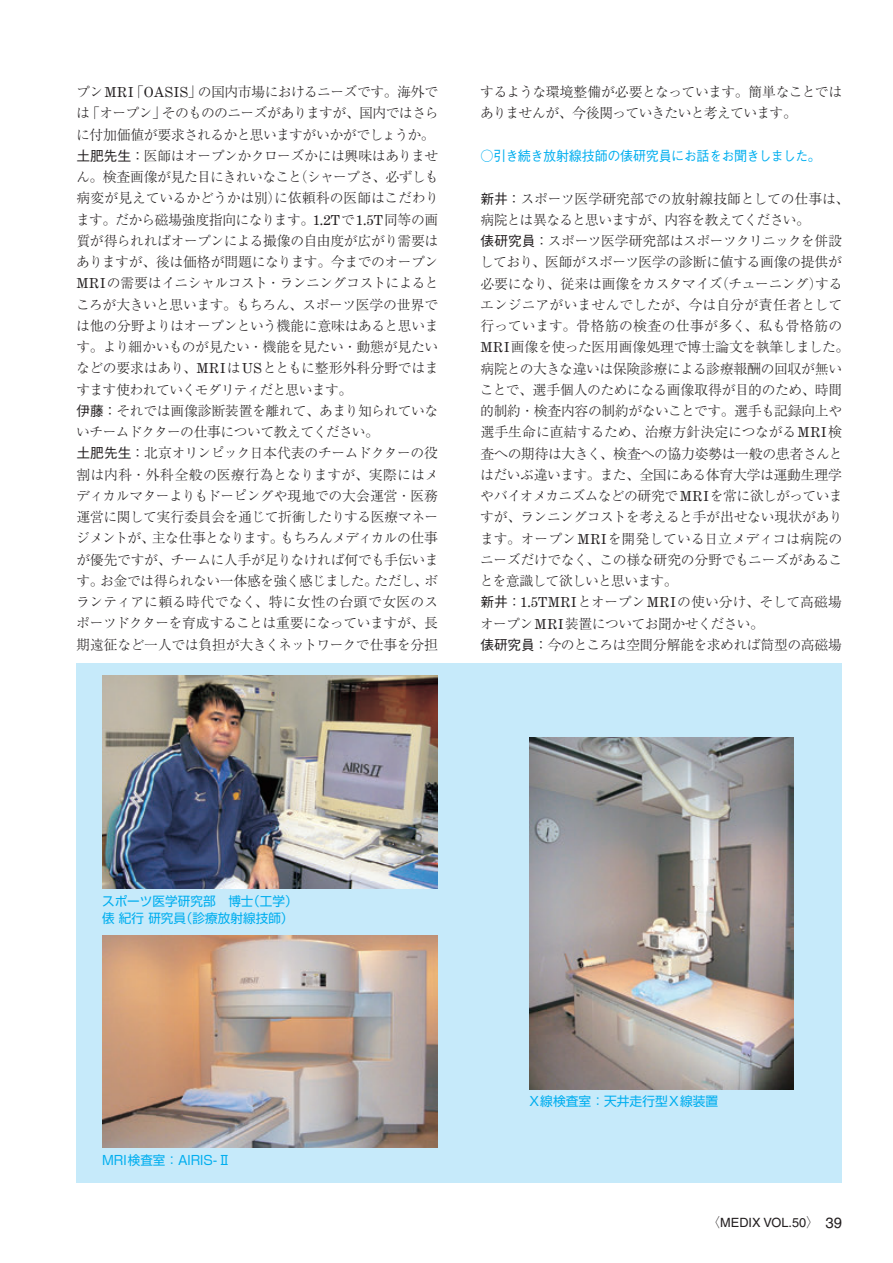
<style>
.page{position:relative;width:893px;height:1263px;background:#fff}
.page>*{position:absolute;margin:0;border:0;box-sizing:border-box;transform-origin:0 0}
.t1{font:300 13.8px/21.3px "Ryumin Pro";letter-spacing:-.03em;color:#231f20}
.t2{font:500 13.8px "Gothic BBB Pro";letter-spacing:-.04em;color:#00aeef;scale:.95 1}
.t3{font:12.75px/17px "Shin Go Pro";color:#00aeef}
.t4{font:12.75px "Helvetica";color:#231f20}
.s1{font-family:"Century Expanded";font-weight:400}
.s2{font-family:"Gothic BBB Pro";font-weight:500}
.s3{font-family:"Ryumin Pro";font-weight:300}
.s4{font-size:14.85px}
</style>
<div class="page">
<div style="left:77px;top:663px;width:765px;height:520px;background:#c6eafa"></div>
<img style="left:102px;top:676px;width:336px;height:212px">
<img style="left:102px;top:935px;width:336px;height:213px">
<img style="left:529px;top:738px;width:264px;height:351px">
<p class="t1" style="left:76px;top:80px;width:364px">プン<span class="s1">MRI</span>「<span class="s1">OASIS</span>」の国内市場におけるニーズです。海外では「オープン」そのもののニーズがありますが、国内ではさらに付加価値が要求されるかと思いますがいかがでしょうか。<span class="s2">土肥先生：</span>医師はオープンかクローズかには興味はありません。検査画像が見た目にきれいなこと（シャープさ、必ずしも病変が見えているかどうかは別）に依頼科の医師はこだわります。だから磁場強度指向になります。<span class="s1">1.2T</span>で<span class="s1">1.5T</span>同等の画質が得られればオープンによる撮像の自由度が広がり需要はありますが、後は価格が問題になります。今までのオープン<br><span class="s1">MRI</span>の需要はイニシャルコスト・ランニングコストによるところが大きいと思います。もちろん、スポーツ医学の世界では他の分野よりはオープンという機能に意味はあると思います。より細かいものが見たい・機能を見たい・動態が見たいなどの要求はあり、<span class="s1">MRI</span>は<span class="s1">US</span>とともに整形外科分野ではますます使われていくモダリティだと思います。<br><span class="s2">伊藤：</span>それでは画像診断装置を離れて、あまり知られていないチームドクターの仕事について教えてください。<br><span class="s2">土肥先生：</span>北京オリンピック日本代表のチームドクターの役割は内科・外科全般の医療行為となりますが、実際にはメディカルマターよりもドーピングや現地での大会運営・医務運営に関して実行委員会を通じて折衝したりする医療マネージメントが、主な仕事となります。もちろんメディカルの仕事が優先ですが、チームに人手が足りなければ何でも手伝います。お金では得られない一体感を強く感じました。ただし、ボランティアに頼る時代でなく、特に女性の台頭で女医のスポーツドクターを育成することは重要になっていますが、長期遠征など一人では負担が大きくネットワークで仕事を分担</p>
<p class="t1" style="left:480px;top:80px;width:364px">するような環境整備が必要となっています。簡単なことではありませんが、今後関っていきたいと考えています。</p>
<p class="t2" style="left:480px;top:145px;width:360px">○引き続き放射線技師の俵研究員にお話をお聞きしました。</p>
<p class="t1" style="left:480px;top:187px;width:371px"><span class="s2">新井：</span>スポーツ医学研究部での放射線技師としての仕事は、病院とは異なると思いますが、内容を教えてください。<br><span class="s2">俵研究員：</span>スポーツ医学研究部はスポーツクリニックを併設しており、医師がスポーツ医学の診断に値する画像の提供が必要になり、従来は画像をカスタマイズ（チューニング）するエンジニアがいませんでしたが、今は自分が責任者として行っています。骨格筋の検査の仕事が多く、私も骨格筋の<br><span class="s1">MRI</span>画像を使った医用画像処理で博士論文を執筆しました。病院との大きな違いは保険診療による診療報酬の回収が無いことで、選手個人のためになる画像取得が目的のため、時間的制約・検査内容の制約がないことです。選手も記録向上や選手生命に直結するため、治療方針決定につながる<span class="s1">MRI</span>検査への期待は大きく、検査への協力姿勢は一般の患者さんとはだいぶ違います。また、全国にある体育大学は運動生理学やバイオメカニズムなどの研究で<span class="s1">MRI</span>を常に欲しがっていますが、ランニングコストを考えると手が出せない現状があります。オープン<span class="s1">MRI</span>を開発している日立メディコは病院のニーズだけでなく、この様な研究の分野でもニーズがあることを意識して欲しいと思います。<br><span class="s2">新井：</span><span class="s1">1.5TMRI</span>とオープン<span class="s1">MRI</span>の使い分け、そして高磁場オープン<span class="s1">MRI</span>装置についてお聞かせください。<br><span class="s2">俵研究員：</span>今のところは空間分解能を求めれば筒型の高磁場</p>
<p class="t3" style="left:102px;top:891px;width:197px">スポーツ医学研究部　博士（工学）俵 紀行 研究員（診療放射線技師）</p>
<p class="t3" style="left:102px;top:1150px;width:130px">MRI検査室：AIRIS-Ⅱ</p>
<p class="t3" style="left:529px;top:1091px;width:191px">X線検査室：天井走行型X線装置</p>
<p class="t4" style="left:707px;top:1215px;width:136px"><span class="s3">〈</span>MEDIX VOL.50<span class="s3">〉　</span><span class="s4">39</span></p>
</div>
